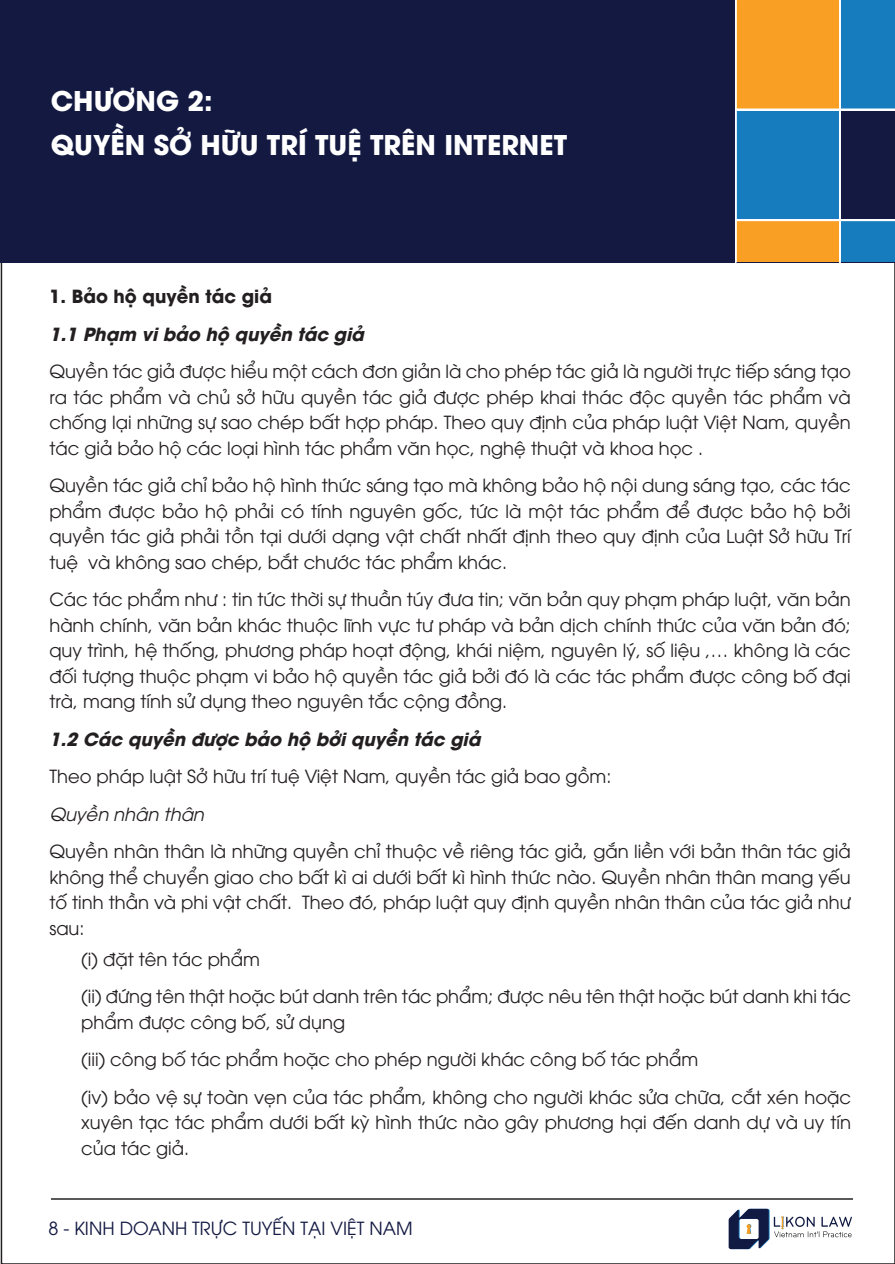
<style>
.page{position:relative;width:895px;height:1264px;background:#fff}
.page>*{position:absolute;margin:0;border:0;box-sizing:border-box;transform-origin:0 0}
.t1{font:700 27px/44.4px "UTM Avo";color:#fff}
.t2{font:18px/25.5px "UTM Avo";color:#231f20;text-align:justify}
.t3{font:italic 700 18px "UTM Avo";color:#231f20}
.t4{font:18px "UTM Avo";color:#131942}
.t5{font:700 18px "UTM Avo";color:#231f20}
.t6{font:italic 18px "UTM Avo";color:#231f20}
</style>
<div class="page">
<div style="left:0;top:0;width:894px;height:262px;background:#131941"></div>
<div style="left:839px;top:0;width:55px;height:109px;background:#177cbe"></div>
<div style="left:840px;top:221px;width:54px;height:41px;background:#177cbe"></div>
<div style="left:736px;top:110px;width:103px;height:109px;background:#177cbe"></div>
<div style="left:736px;top:0;width:103px;height:109px;background:#f99f23"></div>
<div style="left:736px;top:221px;width:102px;height:41px;background:#f99f23"></div>
<div style="left:839px;top:0;width:1px;height:263px;border:1px solid #fff"></div>
<div style="left:735px;top:0;width:1px;height:263px;border:1px solid #fff"></div>
<svg style="left:736px;top:109px;width:158px;height:2px"></svg>
<svg style="left:736px;top:219px;width:158px;height:2px"></svg>
<svg style="left:728px;top:1208px;width:123px;height:41px"></svg>
<hr style="left:51px;top:1198px;width:801px;height:1px;background:#58595b">
<h1 class="t1" style="left:51px;top:76px;width:518px">CHƯƠNG 2:<br>QUYỀN SỞ HỮU TRÍ TUỆ TRÊN INTERNET</h1>
<p class="t5" style="left:49px;top:282px;width:224px">1. Bảo hộ quyền tác giả</p>
<p class="t3" style="left:49px;top:319px;width:316px">1.1 Phạm vi bảo hộ quyền tác giả</p>
<p class="t2" style="left:49px;top:357px;width:802px">Quyền tác giả được hiểu một cách đơn giản là cho phép tác giả là người trực tiếp sáng tạo ra tác phẩm và chủ sở hữu quyền tác giả được phép khai thác độc quyền tác phẩm và chống lại những sự sao chép bất hợp pháp. Theo quy định của pháp luật Việt Nam, quyền tác giả bảo hộ các loại hình tác phẩm văn học, nghệ thuật và khoa học .</p>
<p class="t2" style="left:49px;top:471px;width:802px">Quyền tác giả chỉ bảo hộ hình thức sáng tạo mà không bảo hộ nội dung sáng tạo, các tác phẩm được bảo hộ phải có tính nguyên gốc, tức là một tác phẩm để được bảo hộ bởi quyền tác giả phải tồn tại dưới dạng vật chất nhất định theo quy định của Luật Sở hữu Trí tuệ và không sao chép, bắt chước tác phẩm khác.</p>
<p class="t2" style="left:49px;top:585px;width:802px">Các tác phẩm như : tin tức thời sự thuần túy đưa tin; văn bản quy phạm pháp luật, văn bản hành chính, văn bản khác thuộc lĩnh vực tư pháp và bản dịch chính thức của văn bản đó; quy trình, hệ thống, phương pháp hoạt động, khái niệm, nguyên lý, số liệu ,… không là các đối tượng thuộc phạm vi bảo hộ quyền tác giả bởi đó là các tác phẩm được công bố đại trà, mang tính sử dụng theo nguyên tắc cộng đồng.</p>
<p class="t3" style="left:49px;top:724px;width:432px">1.2 Các quyền được bảo hộ bởi quyền tác giả</p>
<p class="t2" style="left:49px;top:762px;width:563px">Theo pháp luật Sở hữu trí tuệ Việt Nam, quyền tác giả bao gồm:</p>
<p class="t6" style="left:49px;top:800px;width:156px">Quyền nhân thân</p>
<p class="t2" style="left:49px;top:837px;width:802px">Quyền nhân thân là những quyền chỉ thuộc về riêng tác giả, gắn liền với bản thân tác giả không thể chuyển giao cho bất kì ai dưới bất kì hình thức nào. Quyền nhân thân mang yếu tố tinh thần và phi vật chất. Theo đó, pháp luật quy định quyền nhân thân của tác giả như sau:</p>
<p class="t2" style="left:81px;top:938px;width:771px;line-height:37.5px">(i) đặt tên tác phẩm<br>(ii) đứng tên thật hoặc bút danh trên tác phẩm; được nêu tên thật hoặc bút danh khi tác</p>
<p class="t2" style="left:81px;top:1001px;width:771px;line-height:37.5px;text-align:left">phẩm được công bố, sử dụng<br>(iii) công bố tác phẩm hoặc cho phép người khác công bố tác phẩm<br>(iv) bảo vệ sự toàn vẹn của tác phẩm, không cho người khác sửa chữa, cắt xén hoặc</p>
<p class="t2" style="left:81px;top:1108px;width:771px">xuyên tạc tác phẩm dưới bất kỳ hình thức nào gây phương hại đến danh dự và uy tín của tác giả.</p>
<p class="t4" style="left:48px;top:1214px;width:366px">8 - KINH DOANH TRỰC TUYẾN TẠI VIỆT NAM</p>
</div>
